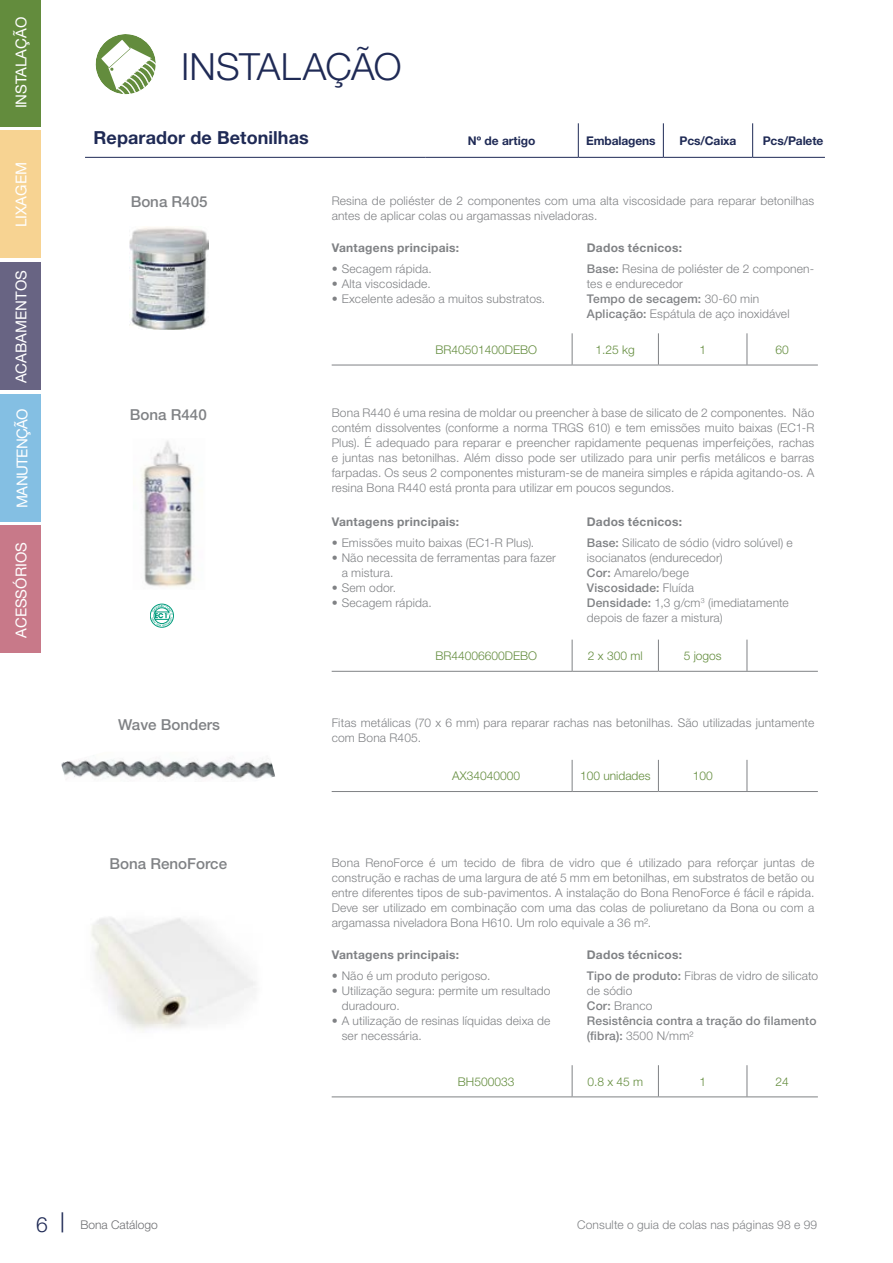
<style>
.page{position:relative;width:893px;height:1263px;background:#fff}
.page>*{position:absolute;margin:0;border:0;box-sizing:border-box;transform-origin:0 0}
.t1{font:300 37.5px "Helvetica Neue";letter-spacing:-.015em;color:#1f2a55}
.t2{font:300 21px "Helvetica Neue";color:#1f2a55}
.t3{font:700 18px "Helvetica Neue";letter-spacing:.005em;color:#1f2a55}
.t4{font:500 15.15px "Helvetica Neue";color:#808285}
.t5{font:15px "Helvetica Neue";color:#fff}
.t6{font:15px "Helvetica Neue";letter-spacing:-.04em;color:#fff}
.t7{font:300 12px/15px "Helvetica Neue";letter-spacing:.015em;color:#808285}
.t8{font:300 12px "Helvetica Neue";color:#638c3d}
.t9{font:500 12px/15px "Helvetica Neue";letter-spacing:.015em;color:#808285}
.t10{font:700 12px "Helvetica Neue";letter-spacing:.025em;color:#808285}
.t11{font:700 12px "Helvetica Neue";letter-spacing:-.01em;color:#1f2a55}
.t12{font:300 12px "Helvetica Neue";color:#6d6e71}
.s1{font-weight:700}
.s2{font-weight:500}
.s3{font-weight:300}
.s4{font-size:27px}
</style>
<div class="page">
<div style="left:0;top:0;width:41px;height:126px;background:#638c3d"></div>
<div style="left:0;top:131px;width:41px;height:127px;background:#f7d392"></div>
<div style="left:0;top:262px;width:41px;height:128px;background:#686483"></div>
<div style="left:0;top:394px;width:41px;height:127px;background:#84bfe3"></div>
<div style="left:0;top:526px;width:41px;height:127px;background:#c87989"></div>
<svg style="left:95px;top:34px;width:61px;height:61px"></svg>
<hr style="left:85px;top:157px;width:340px;height:1px;background:#1f2a55">
<hr style="left:425px;top:157px;width:153px;height:1px;background:#1f2a55">
<hr style="left:578px;top:123px;width:1px;height:34px;background:#1f2a55">
<hr style="left:578px;top:157px;width:85px;height:1px;background:#1f2a55">
<hr style="left:663px;top:123px;width:1px;height:34px;background:#1f2a55">
<hr style="left:663px;top:157px;width:90px;height:1px;background:#1f2a55">
<hr style="left:752px;top:123px;width:1px;height:34px;background:#1f2a55">
<hr style="left:753px;top:157px;width:72px;height:1px;background:#1f2a55">
<hr style="left:572px;top:333px;width:1px;height:32px;background:#808285">
<hr style="left:658px;top:333px;width:1px;height:32px;background:#808285">
<hr style="left:747px;top:333px;width:1px;height:32px;background:#808285">
<hr style="left:332px;top:365px;width:240px;height:1px;background:#808285">
<hr style="left:572px;top:365px;width:86px;height:1px;background:#808285">
<hr style="left:658px;top:365px;width:89px;height:1px;background:#808285">
<hr style="left:747px;top:365px;width:71px;height:1px;background:#808285">
<img style="left:130px;top:227px;width:78px;height:103px">
<hr style="left:572px;top:640px;width:1px;height:31px;background:#808285">
<hr style="left:658px;top:640px;width:1px;height:31px;background:#808285">
<hr style="left:747px;top:640px;width:1px;height:31px;background:#808285">
<hr style="left:332px;top:671px;width:240px;height:1px;background:#808285">
<hr style="left:572px;top:671px;width:86px;height:1px;background:#808285">
<hr style="left:658px;top:671px;width:89px;height:1px;background:#808285">
<hr style="left:747px;top:671px;width:71px;height:1px;background:#808285">
<svg style="left:150px;top:604px;width:24px;height:23px"></svg>
<img style="left:141px;top:440px;width:54px;height:147px">
<hr style="left:572px;top:760px;width:1px;height:31px;background:#808285">
<hr style="left:658px;top:760px;width:1px;height:31px;background:#808285">
<hr style="left:747px;top:760px;width:1px;height:31px;background:#808285">
<hr style="left:332px;top:791px;width:240px;height:1px;background:#808285">
<hr style="left:572px;top:791px;width:86px;height:1px;background:#808285">
<hr style="left:658px;top:791px;width:89px;height:1px;background:#808285">
<hr style="left:747px;top:791px;width:71px;height:1px;background:#808285">
<img style="left:61px;top:755px;width:214px;height:25px">
<hr style="left:572px;top:1065px;width:1px;height:31px;background:#808285">
<hr style="left:658px;top:1065px;width:1px;height:31px;background:#808285">
<hr style="left:747px;top:1065px;width:1px;height:31px;background:#808285">
<hr style="left:332px;top:1096px;width:240px;height:1px;background:#808285">
<hr style="left:572px;top:1096px;width:86px;height:1px;background:#808285">
<hr style="left:658px;top:1096px;width:89px;height:1px;background:#808285">
<hr style="left:747px;top:1096px;width:71px;height:1px;background:#808285">
<img style="left:91px;top:917px;width:165px;height:114px">
<p class="t5" style="left:12px;top:108px;width:93px;rotate:-90deg">INSTALAÇÃO</p>
<p class="t5" style="left:12px;top:227px;width:66px;rotate:-90deg">LIXAGEM</p>
<p class="t5" style="left:12px;top:383px;width:115px;rotate:-90deg">ACABAMENTOS</p>
<p class="t6" style="left:13px;top:508px;width:101px;rotate:-90deg">MANUTENÇÃO</p>
<p class="t5" style="left:12px;top:638px;width:97px;rotate:-90deg">ACESSÓRIOS</p>
<h1 class="t1" style="left:181px;top:44px;width:222px">INSTALAÇÃO</h1>
<h3 class="t3" style="left:94px;top:127px;width:217px">Reparador de Betonilhas</h3>
<p class="t11" style="left:468px;top:133px;width:69px">Nº de artigo</p>
<p class="t11" style="left:586px;top:133px;width:71px">Embalagens</p>
<p class="t11" style="left:679px;top:133px;width:59px">Pcs/Caixa</p>
<p class="t11" style="left:763px;top:133px;width:62px">Pcs/Palete</p>
<p class="t4" style="left:131px;top:193px;width:78px">Bona R405</p>
<p class="t7" style="left:332px;top:193px;width:484px">Resina de poliéster de 2 componentes com uma alta viscosidade para reparar betonilhas antes de aplicar colas ou argamassas niveladoras.</p>
<p class="t10" style="left:332px;top:240px;width:129px">Vantagens principais:</p>
<p class="t7" style="left:332px;top:261px;width:102px">• Secagem rápida.</p>
<p class="t7" style="left:332px;top:276px;width:101px">• Alta viscosidade.</p>
<p class="t7" style="left:332px;top:291px;width:215px">• Excelente adesão a muitos substratos.</p>
<p class="t7" style="left:587px;top:237px;width:229px;line-height:21.3px"><span class="s1">Dados técnicos:<br></span><span class="s2">Base:</span> Resina de poliéster de 2 componen-</p>
<p class="t7" style="left:587px;top:276px;width:204px">tes e endurecedor<br><span class="s2">Tempo de secagem:</span> 30-60 min<br><span class="s2">Aplicação:</span> Espátula de aço inoxidável</p>
<p class="t8" style="left:435px;top:342px;width:103px">BR40501400DEBO</p>
<p class="t8" style="left:596px;top:342px;width:41px">1.25 kg</p>
<p class="t8" style="left:699px;top:342px;width:8px">1</p>
<p class="t8" style="left:776px;top:342px;width:15px">60</p>
<p class="t4" style="left:130px;top:405px;width:78px">Bona R440</p>
<p class="t7" style="left:332px;top:405px;width:484px;text-align:justify">Bona R440 é uma resina de moldar ou preencher à base de silicato de 2 componentes. Não contém dissolventes (conforme a norma TRGS 610) e tem emissões muito baixas (EC1-R Plus). É adequado para reparar e preencher rapidamente pequenas imperfeições, rachas e juntas nas betonilhas. Além disso pode ser utilizado para unir perfis metálicos e barras farpadas. Os seus 2 componentes misturam-se de maneira simples e rápida agitando-os. A resina Bona R440 está pronta para utilizar em poucos segundos.</p>
<p class="t10" style="left:332px;top:514px;width:129px">Vantagens principais:</p>
<p class="t7" style="left:332px;top:535px;width:204px">• Emissões muito baixas (EC1-R Plus).</p>
<p class="t7" style="left:342px;top:550px;width:216px;text-indent:-10px">• Não necessita de ferramentas para fazer a mistura.</p>
<p class="t7" style="left:332px;top:580px;width:66px">• Sem odor.</p>
<p class="t7" style="left:332px;top:595px;width:102px">• Secagem rápida.</p>
<p class="t7" style="left:587px;top:511px;width:208px;line-height:21.5px"><span class="s1">Dados técnicos:<br></span><span class="s2">Base:</span> Silicato de sódio (vidro solúvel) e</p>
<p class="t7" style="left:587px;top:550px;width:204px">isocianatos (endurecedor)<br><span class="s2">Cor:</span> Amarelo/bege<br><span class="s2">Viscosidade:</span> Fluída<br><span class="s2">Densidade:</span> 1,3 g/cm<sup>3</sup> (imediatamente depois de fazer a mistura)</p>
<p class="t8" style="left:435px;top:648px;width:103px">BR44006600DEBO</p>
<p class="t8" style="left:588px;top:648px;width:56px">2 x 300 ml</p>
<p class="t8" style="left:684px;top:648px;width:40px">5 jogos</p>
<p class="t4" style="left:118px;top:715px;width:103px">Wave Bonders</p>
<p class="t7" style="left:332px;top:715px;width:484px">Fitas metálicas (70 x 6 mm) para reparar rachas nas betonilhas. São utilizadas juntamente com Bona R405.</p>
<p class="t8" style="left:452px;top:769px;width:69px">AX34040000</p>
<p class="t8" style="left:580px;top:769px;width:72px">100 unidades</p>
<p class="t8" style="left:693px;top:769px;width:22px">100</p>
<p class="t4" style="left:110px;top:855px;width:119px">Bona RenoForce</p>
<p class="t7" style="left:332px;top:855px;width:484px;text-align:justify">Bona RenoForce é um tecido de fibra de vidro que é utilizado para reforçar juntas de construção e rachas de uma largura de até 5 mm em betonilhas, em substratos de betão ou entre diferentes tipos de sub-pavimentos. A instalação do Bona RenoForce é fácil e rápida.<br>Deve ser utilizado em combinação com uma das colas de poliuretano da Bona ou com a argamassa niveladora Bona H610. Um rolo equivale a 36 m².</p>
<p class="t10" style="left:332px;top:947px;width:129px">Vantagens principais:</p>
<p class="t7" style="left:332px;top:968px;width:160px">• Não é um produto perigoso.</p>
<p class="t7" style="left:342px;top:983px;width:210px;text-indent:-10px">• Utilização segura: permite um resultado duradouro.</p>
<p class="t7" style="left:342px;top:1013px;width:210px;text-indent:-10px">• A utilização de resinas líquidas deixa de ser necessária.</p>
<p class="t7" style="left:587px;top:944px;width:233px;line-height:21.5px"><span class="s1">Dados técnicos:<br></span><span class="s2">Tipo de produto:</span> Fibras de vidro de silicato</p>
<p class="t9" style="left:587px;top:983px;width:231px"><span class="s3">de sódio<br></span>Cor: <span class="s3">Branco<br></span>Resistência contra a tração do filamento (fibra): <span class="s3">3500 N/mm²</span></p>
<p class="t8" style="left:458px;top:1074px;width:58px">BH500033</p>
<p class="t8" style="left:587px;top:1074px;width:57px">0.8 x 45 m</p>
<p class="t8" style="left:699px;top:1074px;width:8px">1</p>
<p class="t8" style="left:776px;top:1074px;width:15px">24</p>
<h2 class="t2" style="left:36px;top:1212px;width:31px">6 <span class="s4">|</span></h2>
<p class="t12" style="left:80px;top:1218px;width:79px">Bona Catálogo</p>
<p class="t7" style="left:577px;top:1216px;width:242px">Consulte o guia de colas nas páginas 98 e 99</p>
</div>
